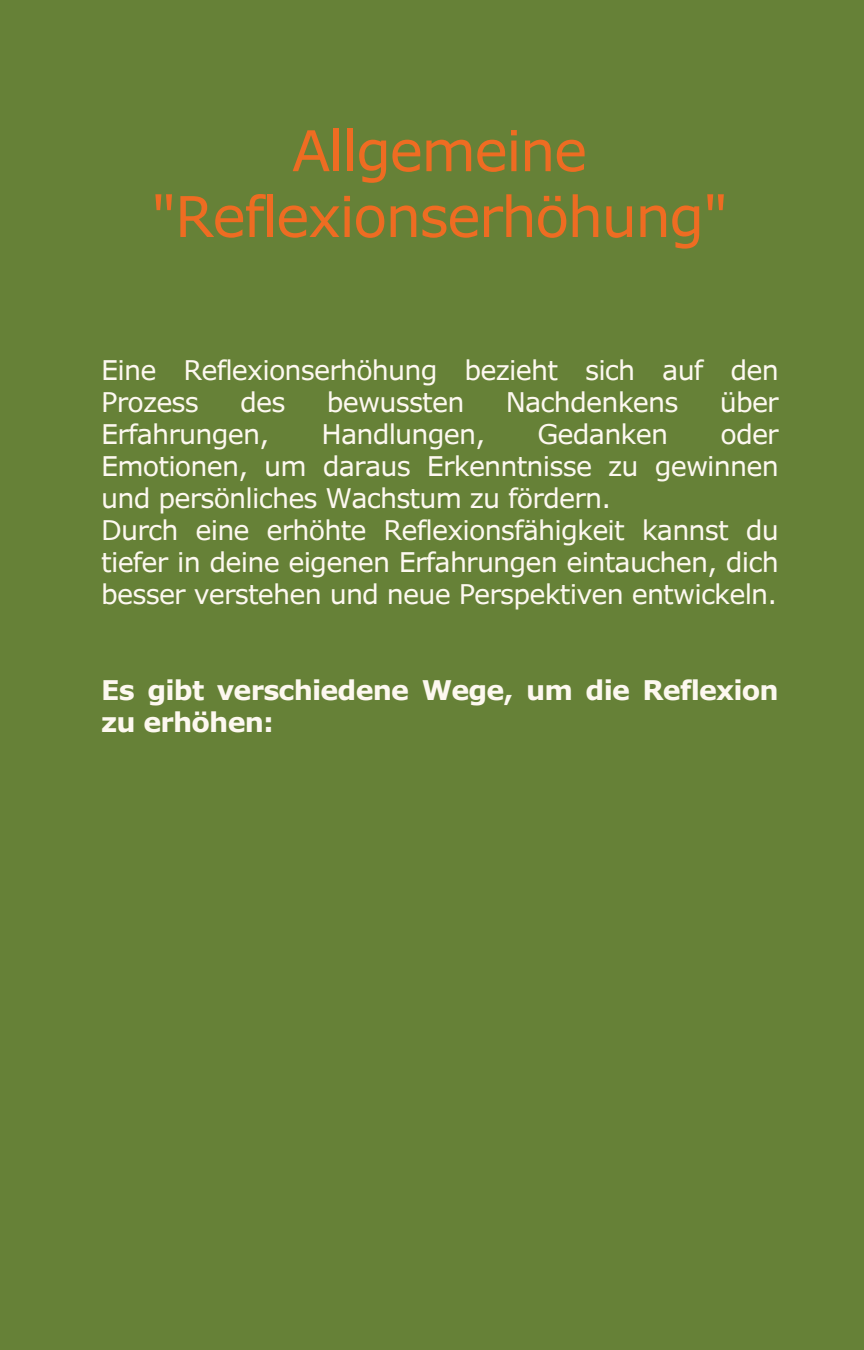
<style>
.page{position:relative;width:864px;height:1350px;background:#668137}
.page>*{position:absolute;margin:0;border:0;box-sizing:border-box;transform-origin:0 0}
.t1{font:56.25px/65.7px "Verdana Pro";letter-spacing:-.03em;color:#ee6c22;text-align:center}
.t2{font:27px/31.9px "Verdana Pro";letter-spacing:-.03em;color:#fdf8f0}
.t3{font:700 27px/31.9px "Verdana Pro";letter-spacing:-.03em;color:#fdf8f0}
</style>
<div class="page">
<h1 class="t1" style="left:151px;top:116px;width:579px">Allgemeine "Reflexionserhöhung"</h1>
<p class="t2" style="left:101px;top:353px;width:679px">Eine Reflexionserhöhung bezieht sich auf den<br>Prozess</p>
<p class="t2" style="left:240px;top:385px;width:47px">des</p>
<p class="t2" style="left:327px;top:385px;width:139px">bewussten</p>
<p class="t2" style="left:506px;top:385px;width:174px">Nachdenkens</p>
<p class="t2" style="left:720px;top:385px;width:61px">über</p>
<p class="t2" style="left:101px;top:417px;width:169px">Erfahrungen,</p>
<p class="t2" style="left:322px;top:417px;width:165px">Handlungen,</p>
<p class="t2" style="left:538px;top:417px;width:132px">Gedanken</p>
<p class="t2" style="left:101px;top:417px;width:679px;text-indent:619px">oder Emotionen, um daraus Erkenntnisse zu gewinnen und persönliches Wachstum zu fördern.<br>Durch eine erhöhte Reflexionsfähigkeit kannst du tiefer in deine eigenen Erfahrungen eintauchen, dich besser verstehen und neue Perspektiven entwickeln.</p>
<p class="t3" style="left:101px;top:674px;width:679px">Es gibt verschiedene Wege, um die Reflexion zu erhöhen:</p>
</div>
